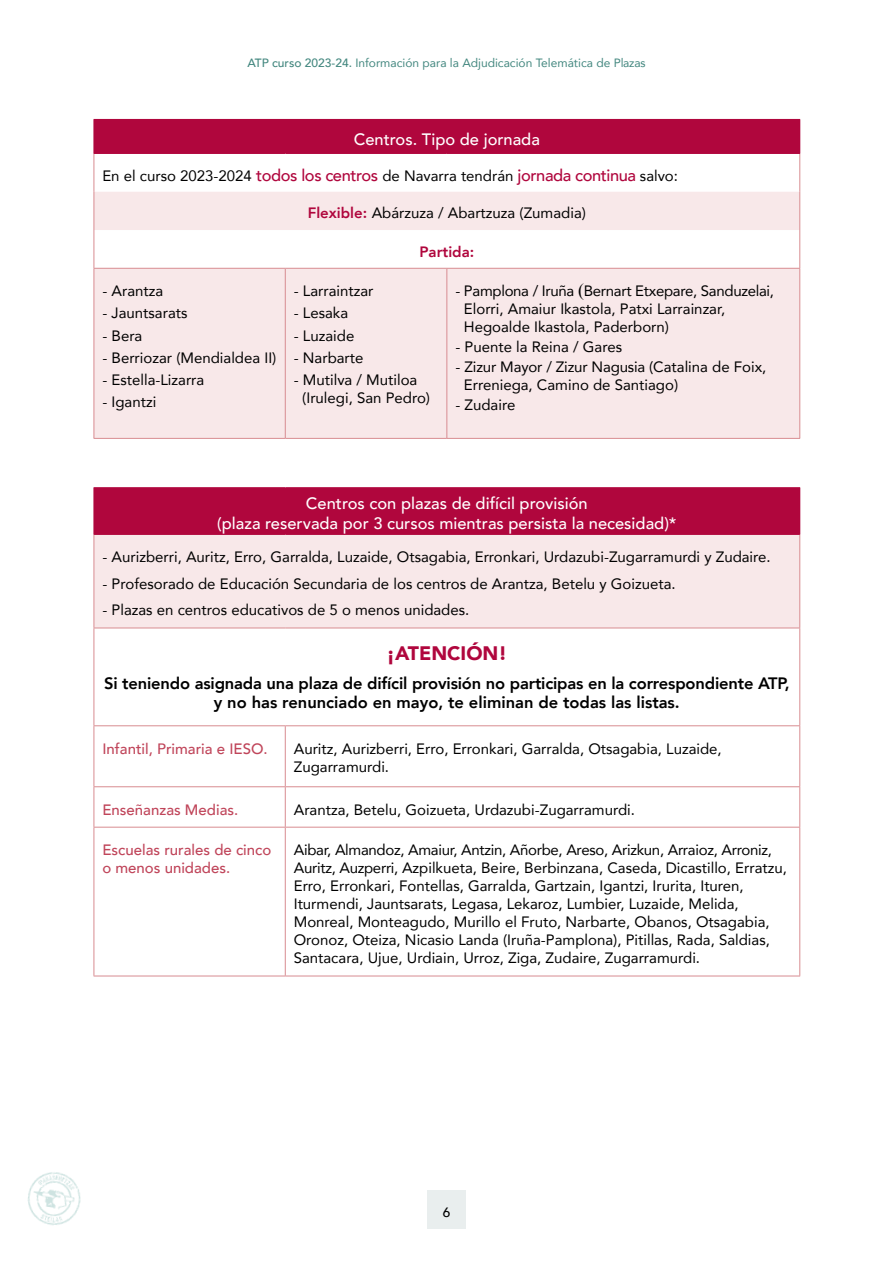
<style>
.page{position:relative;width:893px;height:1263px;background:#fff}
.page>*{position:absolute;margin:0;border:0;box-sizing:border-box;transform-origin:0 0}
.t1{font:900 19.5px "Avenir";color:#b0063d}
.t2{font:800 16.5px/19.8px "Avenir";letter-spacing:-.01em;color:#000;text-align:center}
.t3{font:500 16.5px/19.8px "Avenir";color:#fff;text-align:center}
.t4{font:15px/18px "Avenir";color:#000}
.t5{font:500 15px/18px "Avenir";color:#c0455a}
.t6{font:800 15px "Avenir";color:#b0063d}
.t7{font:500 13.5px "Avenir";color:#000}
.t8{font:12px "Avenir";color:#43877f}
.s1{font-weight:500}
.s2{font-weight:500;font-size:16.5px;color:#b0063d}
.s3{font-weight:800;color:#b0063d}
.s4{font-family:"Times New Roman";font-size:18px}
</style>
<div class="page">
<div style="left:427px;top:1191px;width:39px;height:38px;background:#e9eeee"></div>
<img style="left:27px;top:1172px;width:54px;height:53px">
<div style="left:94px;top:119px;width:706px;height:34px;background:#b0063d"></div>
<svg style="left:95px;top:192px;width:704px;height:246px;fill:#f8e8e9"></svg>
<hr style="left:94px;top:154px;width:1px;height:38px;background:#d88c91">
<hr style="left:799px;top:154px;width:1px;height:38px;background:#d88c91">
<hr style="left:94px;top:192px;width:1px;height:38px;background:#d88c91">
<hr style="left:799px;top:192px;width:1px;height:38px;background:#d88c91">
<hr style="left:94px;top:230px;width:1px;height:38px;background:#d88c91">
<hr style="left:799px;top:230px;width:1px;height:38px;background:#d88c91">
<hr style="left:94px;top:268px;width:191px;height:1px;background:#d88c91">
<hr style="left:94px;top:269px;width:1px;height:169px;background:#d88c91">
<hr style="left:285px;top:268px;width:162px;height:1px;background:#d88c91">
<hr style="left:285px;top:269px;width:1px;height:169px;background:#d88c91">
<hr style="left:447px;top:268px;width:353px;height:1px;background:#d88c91">
<hr style="left:446px;top:269px;width:1px;height:169px;background:#d88c91">
<hr style="left:799px;top:269px;width:1px;height:169px;background:#d88c91">
<hr style="left:94px;top:438px;width:191px;height:1px;background:#d88c91">
<hr style="left:285px;top:438px;width:162px;height:1px;background:#d88c91">
<hr style="left:447px;top:438px;width:353px;height:1px;background:#d88c91">
<hr style="left:94px;top:153px;width:191px;height:1px;background:#b0063d">
<hr style="left:285px;top:153px;width:162px;height:1px;background:#b0063d">
<hr style="left:447px;top:153px;width:353px;height:1px;background:#b0063d">
<div style="left:94px;top:488px;width:706px;height:46px;background:#b0063d"></div>
<div style="left:94px;top:534px;width:706px;height:94px;background:#f8e8e9"></div>
<svg style="left:95px;top:726px;width:704px;height:250px"></svg>
<hr style="left:94px;top:487px;width:191px;height:1px;background:#b0063d">
<hr style="left:285px;top:487px;width:515px;height:1px;background:#b0063d">
<hr style="left:94px;top:534px;width:191px;height:1px;background:#b0063d">
<hr style="left:285px;top:534px;width:515px;height:1px;background:#b0063d">
<hr style="left:94px;top:535px;width:1px;height:93px;background:#d88c91">
<hr style="left:799px;top:535px;width:1px;height:93px;background:#d88c91">
<hr style="left:94px;top:628px;width:191px;height:1px;background:#d88c91">
<hr style="left:94px;top:628px;width:1px;height:97px;background:#d88c91">
<hr style="left:285px;top:628px;width:515px;height:1px;background:#d88c91">
<hr style="left:799px;top:628px;width:1px;height:97px;background:#d88c91">
<hr style="left:94px;top:725px;width:191px;height:1px;background:#d88c91">
<hr style="left:94px;top:726px;width:1px;height:60px;background:#d88c91">
<hr style="left:285px;top:725px;width:515px;height:1px;background:#d88c91">
<hr style="left:285px;top:726px;width:1px;height:60px;background:#d88c91">
<hr style="left:799px;top:726px;width:1px;height:60px;background:#d88c91">
<hr style="left:94px;top:786px;width:191px;height:1px;background:#d88c91">
<hr style="left:94px;top:787px;width:1px;height:40px;background:#d88c91">
<hr style="left:285px;top:786px;width:515px;height:1px;background:#d88c91">
<hr style="left:285px;top:787px;width:1px;height:40px;background:#d88c91">
<hr style="left:799px;top:787px;width:1px;height:40px;background:#d88c91">
<hr style="left:94px;top:827px;width:191px;height:1px;background:#d88c91">
<hr style="left:94px;top:827px;width:1px;height:149px;background:#d88c91">
<hr style="left:285px;top:827px;width:515px;height:1px;background:#d88c91">
<hr style="left:285px;top:827px;width:1px;height:149px;background:#d88c91">
<hr style="left:799px;top:827px;width:1px;height:149px;background:#d88c91">
<hr style="left:94px;top:976px;width:191px;height:1px;background:#d88c91">
<hr style="left:285px;top:976px;width:515px;height:1px;background:#d88c91">
<p class="t8" style="left:247px;top:53px;width:399px"><span class="s1">ATP curso 2023-24.</span> Información para la Adjudicación Telemática de Plazas</p>
<p class="t3" style="left:354px;top:128px;width:188px">Centros. Tipo de jornada</p>
<p class="t4" style="left:102px;top:166px;width:577px">En el curso 2023-2024 <span class="s2">todos los centros</span> de Navarra tendrán <span class="s2">jornada continua</span> salvo:</p>
<p class="t4" style="left:308px;top:204px;width:280px"><span class="s3">Flexible:</span> Abárzuza / Abartzuza (Zumadia)</p>
<p class="t6" style="left:419px;top:240px;width:56px">Partida:</p>
<p class="t4" style="left:102px;top:281px;width:62px">- Arantza</p>
<p class="t4" style="left:102px;top:304px;width:87px">- Jauntsarats</p>
<p class="t4" style="left:102px;top:326px;width:42px">- Bera</p>
<p class="t4" style="left:102px;top:348px;width:175px">- Berriozar (Mendialdea II)</p>
<p class="t4" style="left:102px;top:370px;width:103px">- Estella-Lizarra</p>
<p class="t4" style="left:102px;top:393px;width:55px">- Igantzi</p>
<p class="t4" style="left:464px;top:281px;width:312px;text-indent:-9px">- Pamplona / Iruña <span class="s4">(</span>Bernart Etxepare, Sanduzelai,<br>Elorri, Amaiur Ikastola, Patxi Larrainzar,<br>Hegoalde Ikastola, Paderborn)</p>
<p class="t4" style="left:455px;top:337px;width:168px">- Puente la Reina / Gares</p>
<p class="t4" style="left:464px;top:358px;width:304px;text-indent:-9px">- Zizur Mayor / Zizur Nagusia (Catalina de Foix,<br>Erreniega, Camino de Santiago)</p>
<p class="t4" style="left:455px;top:396px;width:62px">- Zudaire</p>
<p class="t4" style="left:294px;top:281px;width:81px">- Larraintzar</p>
<p class="t4" style="left:294px;top:304px;width:56px">- Lesaka</p>
<p class="t4" style="left:294px;top:326px;width:62px">- Luzaide</p>
<p class="t4" style="left:294px;top:348px;width:71px">- Narbarte</p>
<p class="t4" style="left:302px;top:370px;width:129px;text-indent:-9px">- Mutilva / Mutiloa (Irulegi, San Pedro)</p>
<p class="t3" style="left:217px;top:493px;width:461px">Centros con plazas de difícil provisión<br>(plaza reservada por 3 cursos mientras persista la necesidad)*</p>
<p class="t4" style="left:102px;top:547px;width:670px">- Aurizberri, Auritz, Erro, Garralda, Luzaide, Otsagabia, Erronkari, Urdazubi-Zugarramurdi y Zudaire.</p>
<p class="t4" style="left:102px;top:574px;width:575px">- Profesorado de Educación Secundaria de los centros de Arantza, Betelu y Goizueta.</p>
<p class="t4" style="left:102px;top:600px;width:368px">- Plazas en centros educativos de 5 o menos unidades.</p>
<h1 class="t1" style="left:387px;top:637px;width:122px">¡ATENCIÓN!</h1>
<p class="t2" style="left:104px;top:673px;width:687px">Si teniendo asignada una plaza de difícil provisión no participas en la correspondiente ATP, y no has renunciado en mayo, te eliminan de todas las listas.</p>
<p class="t5" style="left:102px;top:738px;width:167px">Infantil, Primaria e IESO.</p>
<p class="t4" style="left:294px;top:739px;width:429px">Auritz, Aurizberri, Erro, Erronkari, Garralda, Otsagabia, Luzaide,<br>Zugarramurdi.</p>
<p class="t5" style="left:102px;top:799px;width:137px">Enseñanzas Medias.</p>
<p class="t4" style="left:294px;top:800px;width:343px">Arantza, Betelu, Goizueta, Urdazubi-Zugarramurdi.</p>
<p class="t5" style="left:102px;top:840px;width:170px">Escuelas rurales de cinco o menos unidades.</p>
<p class="t4" style="left:294px;top:840px;width:495px">Aibar, Almandoz, Amaiur, Antzin, Añorbe, Areso, Arizkun, Arraioz, Arroniz, Auritz, Auzperri, Azpilkueta, Beire, Berbinzana, Caseda, Dicastillo, Erratzu, Erro, Erronkari, Fontellas, Garralda, Gartzain, Igantzi, Irurita, Ituren, Iturmendi, Jauntsarats, Legasa, Lekaroz, Lumbier, Luzaide, Melida, Monreal, Monteagudo, Murillo el Fruto, Narbarte, Obanos, Otsagabia, Oronoz, Oteiza, Nicasio Landa (Iruña-Pamplona), Pitillas, Rada, Saldias, Santacara, Ujue, Urdiain, Urroz, Ziga, Zudaire, Zugarramurdi.</p>
<p class="t7" style="left:443px;top:1200px;width:9px">6</p>
</div>
